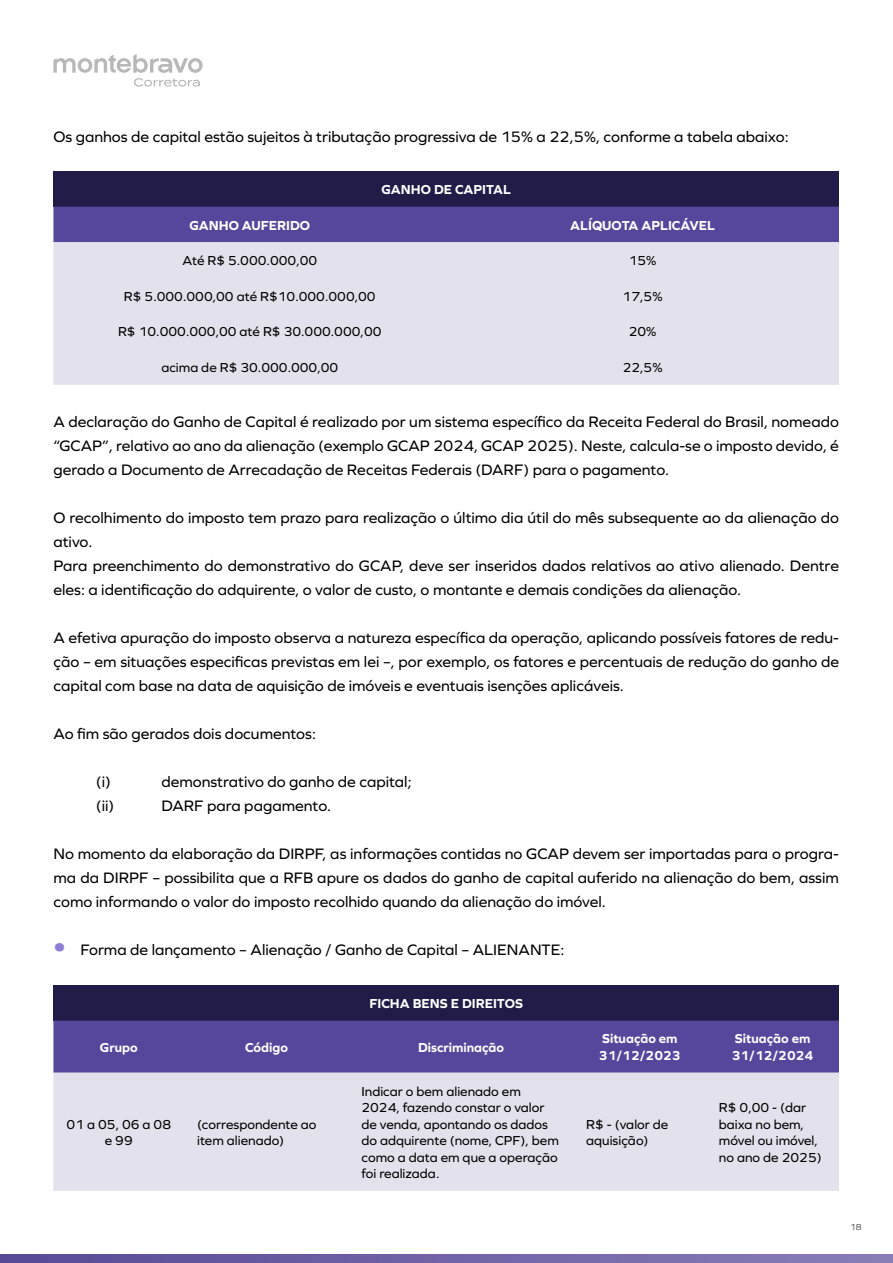
<style>
.page{position:relative;width:893px;height:1263px;background:#fff}
.page>*{position:absolute;margin:0;border:0;box-sizing:border-box;transform-origin:0 0}
.t1{font:15.75px/24px "Graphie";color:#000;text-align:justify}
.t2{font:13.5px/16.5px "Graphie";color:#000}
.t3{font:700 13.5px/16.5px "Graphie";color:#fff}
.t4{font:300 9px "Graphie";color:#000}
.s1{font-family:"Termina";font-weight:800;font-size:27px;color:#8f7dd6}
</style>
<div class="page">
<div style="left:53px;top:171px;width:786px;height:36px;background:#211c47"></div>
<div style="left:53px;top:207px;width:786px;height:35px;background:#57479c"></div>
<div style="left:53px;top:242px;width:786px;height:143px;background:#e3e1eb"></div>
<div style="left:53px;top:985px;width:786px;height:35px;background:#211c47"></div>
<div style="left:53px;top:1020px;width:786px;height:53px;background:#57479c"></div>
<div style="left:53px;top:1073px;width:786px;height:118px;background:#e3e1eb"></div>
<svg style="left:0;top:1255px;width:893px;height:8px;background:#7162a6"></svg>
<svg style="left:53px;top:54px;width:150px;height:33px"></svg>
<p class="t1" style="left:53px;top:124px;width:737px">Os ganhos de capital estão sujeitos à tributação progressiva de 15% a 22,5%, conforme a tabela abaixo:</p>
<p class="t3" style="left:382px;top:181px;width:131px">GANHO DE CAPITAL</p>
<p class="t3" style="left:190px;top:216px;width:122px">GANHO AUFERIDO</p>
<p class="t3" style="left:570px;top:216px;width:146px">ALÍQUOTA APLICÁVEL</p>
<p class="t2" style="left:182px;top:252px;width:136px">Até R$ 5.000.000,00</p>
<p class="t2" style="left:629px;top:252px;width:29px">15%</p>
<p class="t2" style="left:124px;top:288px;width:253px">R$ 5.000.000,00 até R$10.000.000,00</p>
<p class="t2" style="left:623px;top:288px;width:41px">17,5%</p>
<p class="t2" style="left:118px;top:323px;width:265px">R$ 10.000.000,00 até R$ 30.000.000,00</p>
<p class="t2" style="left:629px;top:323px;width:29px">20%</p>
<p class="t2" style="left:161px;top:359px;width:178px">acima de R$ 30.000.000,00</p>
<p class="t2" style="left:623px;top:359px;width:41px">22,5%</p>
<p class="t1" style="left:53px;top:410px;width:787px">A declaração do Ganho de Capital é realizado por um sistema específico da Receita Federal do Brasil, nomeado “GCAP”, relativo ao ano da alienação (exemplo GCAP 2024, GCAP 2025). Neste, calcula-se o imposto devido, é gerado a Documento de Arrecadação de Receitas Federais (DARF) para o pagamento.</p>
<p class="t1" style="left:53px;top:506px;width:787px;text-align:left">O recolhimento do imposto tem prazo para realização o último dia útil do mês subsequente ao da alienação do ativo.<br>Para preenchimento do demonstrativo do GCAP, deve ser inseridos dados relativos ao ativo alienado. Dentre eles: a identificação do adquirente, o valor de custo, o montante e demais condições da alienação.</p>
<p class="t1" style="left:53px;top:626px;width:787px">A efetiva apuração do imposto observa a natureza específica da operação, aplicando possíveis fatores de redu&shy;ção – em situações especificas previstas em lei –, por exemplo, os fatores e percentuais de redução do ganho de capital com base na data de aquisição de imóveis e eventuais isenções aplicáveis.</p>
<p class="t1" style="left:53px;top:722px;width:264px">Ao fim são gerados dois documentos:</p>
<p class="t1" style="left:96px;top:770px;width:17px">(i)</p>
<p class="t1" style="left:161px;top:770px;width:252px">demonstrativo do ganho de capital;</p>
<p class="t1" style="left:96px;top:794px;width:20px">(ii)</p>
<p class="t1" style="left:161px;top:794px;width:171px">DARF para pagamento.</p>
<p class="t1" style="left:53px;top:842px;width:787px">No momento da elaboração da DIRPF, as informações contidas no GCAP devem ser importadas para o progra&shy;ma da DIRPF – possibilita que a RFB apure os dados do ganho de capital auferido na alienação do bem, assim como informando o valor do imposto recolhido quando da alienação do imóvel.</p>
<p class="t1" style="left:53px;top:938px;width:512px"><span class="s1">•</span> Forma de lançamento – Alienação / Ganho de Capital – ALIENANTE:</p>
<p class="t3" style="left:369px;top:995px;width:155px">FICHA BENS E DIREITOS</p>
<p class="t3" style="left:100px;top:1039px;width:39px">Grupo</p>
<p class="t3" style="left:245px;top:1039px;width:45px">Código</p>
<p class="t3" style="left:418px;top:1039px;width:88px">Discriminação</p>
<p class="t3" style="left:599px;top:1030px;width:83px">Situação em<br>31/12/2023</p>
<p class="t3" style="left:732px;top:1030px;width:83px">Situação em<br>31/12/2024</p>
<p class="t2" style="left:67px;top:1115px;width:106px;text-align:center">01 a 05, 06 a 08 e 99</p>
<p class="t2" style="left:197px;top:1115px;width:121px">(correspondente ao item alienado)</p>
<p class="t2" style="left:361px;top:1082px;width:199px">Indicar o bem alienado em<br>2024, fazendo constar o valor de venda, apontando os dados do adquirente (nome, CPF), bem como a data em que a operação foi realizada.</p>
<p class="t2" style="left:586px;top:1115px;width:84px">R$ - (valor de aquisição)</p>
<p class="t2" style="left:719px;top:1099px;width:104px">R$ 0,00 - (dar baixa no bem, móvel ou imóvel, no ano de 2025)</p>
<p class="t4" style="left:850px;top:1221px;width:13px">18</p>
</div>
